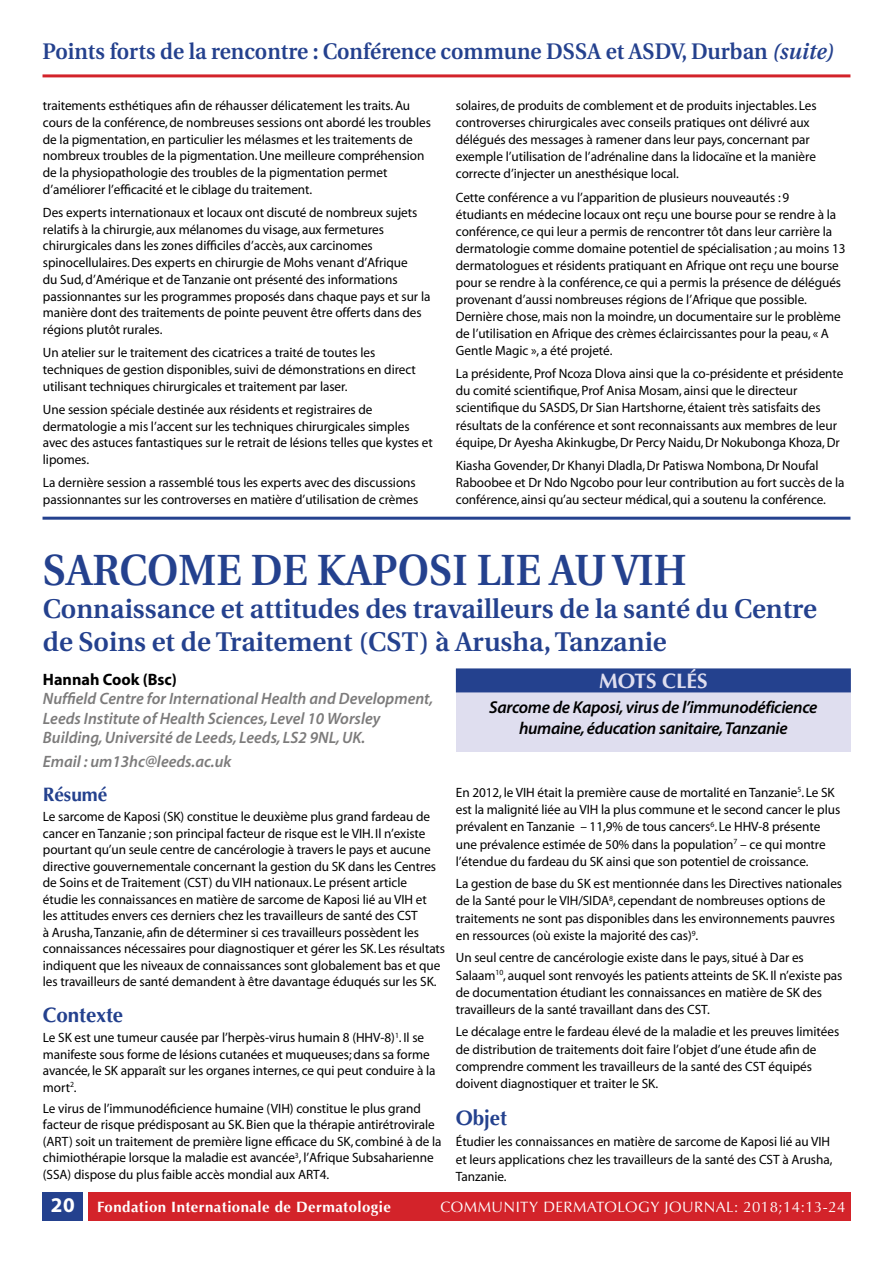
<style>
.page{position:relative;width:893px;height:1263px;background:#fff}
.page>*{position:absolute;margin:0;border:0;box-sizing:border-box;transform-origin:0 0}
.t1{font:600 43.5px "Utopia";color:#24418e;scale:.94 1}
.t2{font:600 27px/33px "Utopia";color:#24418e}
.t3{font:600 22.5px "Utopia";color:#24418e;scale:.95 1}
.t4{font:700 21px "Optima";letter-spacing:-.005em;color:#24418e}
.t5{font:700 21px "Optima";letter-spacing:-.005em;color:#dfdeef}
.t6{font:700 21px "Myriad";color:#fff}
.t7{font:700 19.5px "Optima";letter-spacing:-.005em;color:#24418e}
.t8{font:italic 600 17.25px/21px "Myriad";letter-spacing:-.02em;color:#000;text-align:center}
.t9{font:italic 600 16.5px/19.5px "Myriad";color:#7c7b7b}
.t10{font:700 16.5px "Myriad";color:#000}
.t11{font:15px "Optima";letter-spacing:.03em;color:#fff}
.t12{font:700 15px "Optima";letter-spacing:.03em;color:#fff}
.t13{font:13.5px/17.1px "Myriad";letter-spacing:-.005em;color:#000}
.s1{font-style:italic}
</style>
<div class="page">
<div style="left:88px;top:1192px;width:762px;height:29px;background:#d3232a"></div>
<div style="left:43px;top:1192px;width:40px;height:29px;background:#24418e"></div>
<div style="left:456px;top:673px;width:395px;height:78px;background:#dfdeef"></div>
<div style="left:456px;top:668px;width:395px;height:24px;background:#24418e"></div>
<hr style="left:43px;top:74px;width:807px;height:3px;background:#d3232a">
<hr style="left:43px;top:517px;width:807px;height:3px;background:#24418e">
<h3 class="t3" style="left:43px;top:39px;width:834px">Points forts de la rencontre : Conférence commune DSSA et ASDV, Durban <span class="s1">(suite)</span></h3>
<p class="t13" style="left:43px;top:98px;width:389px">traitements esthétiques afin de réhausser délicatement les traits. Au cours de la conférence, de nombreuses sessions ont abordé les troubles de la pigmentation, en particulier les mélasmes et les traitements de nombreux troubles de la pigmentation. Une meilleure compréhension de la physiopathologie des troubles de la pigmentation permet d’améliorer l’efficacité et le ciblage du traitement.</p>
<p class="t13" style="left:43px;top:205px;width:389px">Des experts internationaux et locaux ont discuté de nombreux sujets relatifs à la chirurgie, aux mélanomes du visage, aux fermetures chirurgicales dans les zones difficiles d’accès, aux carcinomes spinocellulaires. Des experts en chirurgie de Mohs venant d’Afrique<br>du Sud, d’Amérique et de Tanzanie ont présenté des informations passionnantes sur les programmes proposés dans chaque pays et sur la manière dont des traitements de pointe peuvent être offerts dans des régions plutôt rurales.</p>
<p class="t13" style="left:43px;top:345px;width:374px">Un atelier sur le traitement des cicatrices a traité de toutes les techniques de gestion disponibles, suivi de démonstrations en direct utilisant techniques chirurgicales et traitement par laser.</p>
<p class="t13" style="left:43px;top:401px;width:391px">Une session spéciale destinée aux résidents et registraires de dermatologie a mis l’accent sur les techniques chirurgicales simples avec des astuces fantastiques sur le retrait de lésions telles que kystes et lipomes.</p>
<p class="t13" style="left:43px;top:475px;width:377px">La dernière session a rassemblé tous les experts avec des discussions passionnantes sur les controverses en matière d’utilisation de crèmes</p>
<p class="t13" style="left:456px;top:98px;width:362px">solaires, de produits de comblement et de produits injectables. Les controverses chirurgicales avec conseils pratiques ont délivré aux délégués des messages à ramener dans leur pays, concernant par exemple l’utilisation de l’adrénaline dans la lidocaïne et la manière correcte d’injecter un anesthésique local.</p>
<p class="t13" style="left:456px;top:189px;width:391px">Cette conférence a vu l’apparition de plusieurs nouveautés : 9<br>étudiants en médecine locaux ont reçu une bourse pour se rendre à la conférence, ce qui leur a permis de rencontrer tôt dans leur carrière la dermatologie comme domaine potentiel de spécialisation ; au moins 13 dermatologues et résidents pratiquant en Afrique ont reçu une bourse pour se rendre à la conférence, ce qui a permis la présence de délégués provenant d’aussi nombreuses régions de l’Afrique que possible.<br>Dernière chose, mais non la moindre, un documentaire sur le problème de l’utilisation en Afrique des crèmes éclaircissantes pour la peau, « A Gentle Magic », a été projeté.</p>
<p class="t13" style="left:456px;top:366px;width:389px">La présidente, Prof Ncoza Dlova ainsi que la co-présidente et présidente du comité scientifique, Prof Anisa Mosam, ainsi que le directeur scientifique du SASDS, Dr Sian Hartshorne, étaient très satisfaits des résultats de la conférence et sont reconnaissants aux membres de leur équipe, Dr Ayesha Akinkugbe, Dr Percy Naidu, Dr Nokubonga Khoza, Dr</p>
<p class="t13" style="left:456px;top:457px;width:390px">Kiasha Govender, Dr Khanyi Dladla, Dr Patiswa Nombona, Dr Noufal<br>Raboobee et Dr Ndo Ngcobo pour leur contribution au fort succès de la conférence, ainsi qu’au secteur médical, qui a soutenu la conférence.</p>
<h1 class="t1" style="left:43px;top:546px;width:686px">SARCOME DE KAPOSI LIE AU VIH</h1>
<h2 class="t2" style="left:43px;top:593px;width:775px">Connaissance et attitudes des travailleurs de la santé du Centre de Soins et de Traitement (CST) à Arusha, Tanzanie</h2>
<p class="t10" style="left:43px;top:671px;width:136px">Hannah Cook (Bsc)</p>
<p class="t9" style="left:43px;top:689px;width:392px">Nuffield Centre for International Health and Development,<br>Leeds Institute of Health Sciences, Level 10 Worsley<br>Building, Université de Leeds, Leeds, LS2 9NL, UK.</p>
<p class="t9" style="left:43px;top:752px;width:190px">Email : um13hc@leeds.ac.uk</p>
<h3 class="t7" style="left:43px;top:783px;width:66px">Résumé</h3>
<p class="t13" style="left:43px;top:809px;width:404px;line-height:16.5px">Le sarcome de Kaposi (SK) constitue le deuxième plus grand fardeau de cancer en Tanzanie ; son principal facteur de risque est le VIH. Il n’existe pourtant qu’un seule centre de cancérologie à travers le pays et aucune directive gouvernementale concernant la gestion du SK dans les Centres de Soins et de Traitement (CST) du VIH nationaux. Le présent article étudie les connaissances en matière de sarcome de Kaposi lié au VIH et<br>les attitudes envers ces derniers chez les travailleurs de santé des CST<br>à Arusha, Tanzanie, afin de déterminer si ces travailleurs possèdent les connaissances nécessaires pour diagnostiquer et gérer les SK. Les résultats indiquent que les niveaux de connaissances sont globalement bas et que les travailleurs de santé demandent à être davantage éduqués sur les SK.</p>
<h3 class="t4" style="left:43px;top:1002px;width:82px">Contexte</h3>
<p class="t13" style="left:43px;top:1030px;width:394px;line-height:16.5px">Le SK est une tumeur causée par l’herpès-virus humain 8 (HHV-8)<sup>1</sup>. Il se manifeste sous forme de lésions cutanées et muqueuses; dans sa forme avancée, le SK apparaît sur les organes internes, ce qui peut conduire à la mort<sup>2</sup>.</p>
<p class="t13" style="left:43px;top:1100px;width:400px;line-height:16.5px">Le virus de l’immunodéficience humaine (VIH) constitue le plus grand facteur de risque prédisposant au SK. Bien que la thérapie antirétrovirale (ART) soit un traitement de première ligne efficace du SK, combiné à de la chimiothérapie lorsque la maladie est avancée<sup>3</sup>, l’Afrique Subsaharienne (SSA) dispose du plus faible accès mondial aux ART4.</p>
<h3 class="t5" style="left:599px;top:669px;width:110px">MOTS CLÉS</h3>
<p class="t8" style="left:489px;top:698px;width:330px">Sarcome de Kaposi, virus de l’immunodéficience humaine, éducation sanitaire, Tanzanie</p>
<p class="t13" style="left:456px;top:784px;width:386px">En 2012, le VIH était la première cause de mortalité en Tanzanie<sup>5</sup>. Le SK est la malignité liée au VIH la plus commune et le second cancer le plus prévalent en Tanzanie – 11,9% de tous cancers<sup>6</sup>. Le HHV-8 présente une prévalence estimée de 50% dans la population<sup>7</sup> – ce qui montre l’étendue du fardeau du SK ainsi que son potentiel de croissance.</p>
<p class="t13" style="left:456px;top:875px;width:388px">La gestion de base du SK est mentionnée dans les Directives nationales de la Santé pour le VIH/SIDA<sup>8</sup>, cependant de nombreuses options de traitements ne sont pas disponibles dans les environnements pauvres en ressources (où existe la majorité des cas)<sup>9</sup>.</p>
<p class="t13" style="left:456px;top:949px;width:388px">Un seul centre de cancérologie existe dans le pays, situé à Dar es Salaam<sup>10</sup>, auquel sont renvoyés les patients atteints de SK. Il n’existe pas de documentation étudiant les connaissances en matière de SK des travailleurs de la santé travaillant dans des CST.</p>
<p class="t13" style="left:456px;top:1023px;width:385px">Le décalage entre le fardeau élevé de la maladie et les preuves limitées de distribution de traitements doit faire l’objet d’une étude afin de comprendre comment les travailleurs de la santé des CST équipés doivent diagnostiquer et traiter le SK.</p>
<h3 class="t4" style="left:456px;top:1105px;width:53px">Objet</h3>
<p class="t13" style="left:456px;top:1134px;width:378px">Étudier les connaissances en matière de sarcome de Kaposi lié au VIH et leurs applications chez les travailleurs de la santé des CST à Arusha,<br>Tanzanie.</p>
<h3 class="t6" style="left:51px;top:1194px;width:25px">20</h3>
<p class="t11" style="left:440px;top:1198px;width:407px">COMMUNITY DERMATOLOGY JOURNAL: 2018;14:13-24</p>
<p class="t12" style="left:97px;top:1198px;width:295px">Fondation Internationale de Dermatologie</p>
</div>
